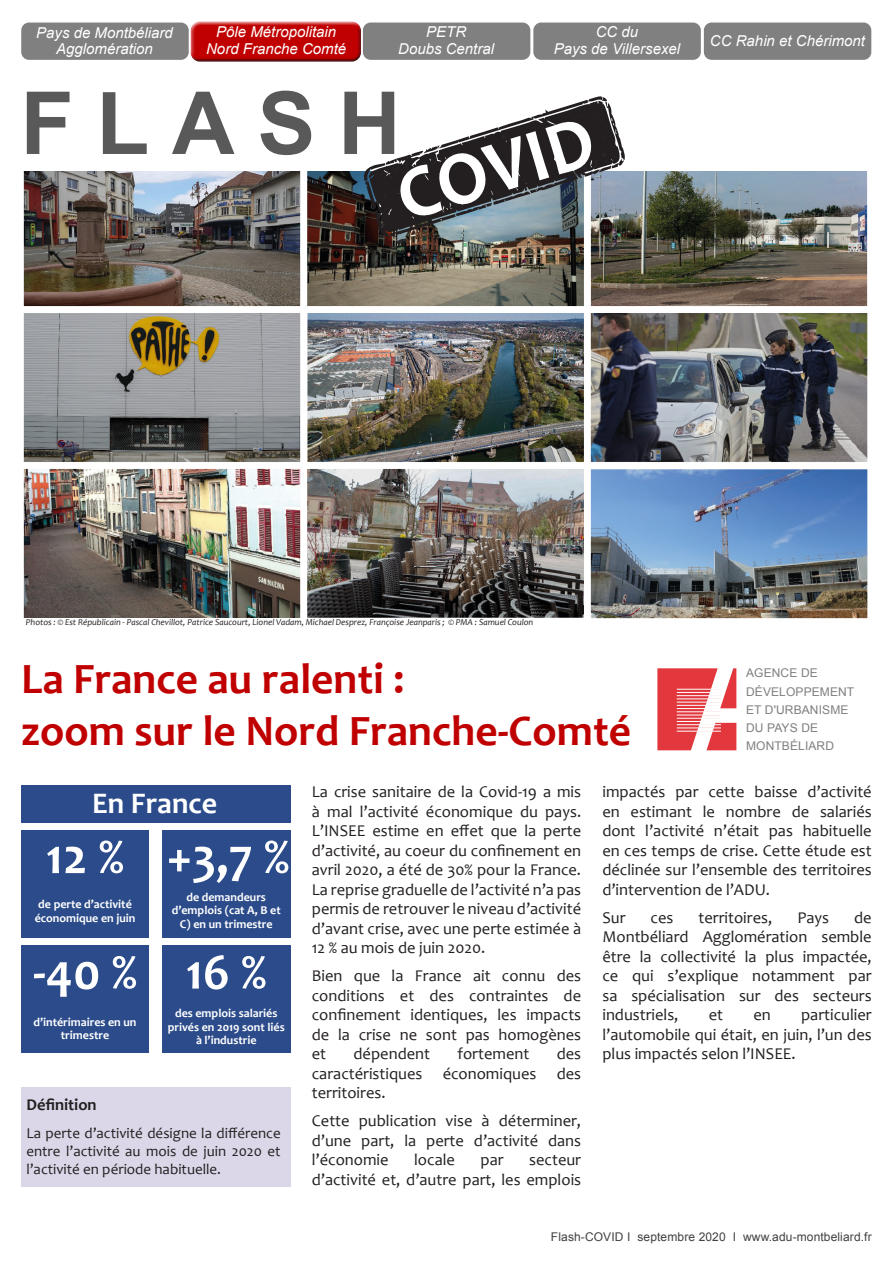
<style>
.page{position:relative;width:893px;height:1263px;background:#fff}
.page>*{position:absolute;margin:0;border:0;box-sizing:border-box;transform-origin:0 0}
.t1{font:700 87px "Arial";letter-spacing:.26em;color:#595959}
.t2{font:700 75.9px "Candara";color:#fff}
.t3{font:700 51px "Candara";color:#fff}
.t4{font:700 43.5px/52.2px "Candara";color:#c00000}
.t5{font:700 30px "Candara";color:#fff}
.t6{font:16.5px/19.5px "Candara";color:#231f20;text-align:justify}
.t7{font:700 16.5px "Candara";color:#231f20}
.t8{font:italic 15px/16.5px "Arial";color:#fff;text-align:center}
.t9{font:15px/18px "Candara";color:#231f20;text-align:justify}
.t10{font:700 12px/13.5px "Candara";color:#fff;text-align:center}
.t11{font:12px/18.3px "Arial";letter-spacing:.01em;color:#7f7f7f}
.t12{font:12px "Arial";letter-spacing:.01em;color:#404040}
.t13{font:italic 9px "Candara";color:#231f20}
</style>
<div class="page">
<div style="left:162px;top:830px;width:129px;height:107px;background:#2b4b8a"></div>
<div style="left:21px;top:830px;width:127px;height:107px;background:#2b4b8a"></div>
<div style="left:21px;top:945px;width:128px;height:108px;background:#2b4b8a"></div>
<div style="left:162px;top:945px;width:129px;height:108px;background:#2b4b8a"></div>
<div style="left:21px;top:785px;width:270px;height:38px;background:#2b4b8a"></div>
<div style="left:21px;top:1087px;width:270px;height:100px;background:#dcd7e8"></div>
<svg style="left:657px;top:668px;width:79px;height:82px"></svg>
<hr style="left:677px;top:689px;width:44px;height:1px;background:#fff">
<hr style="left:677px;top:708px;width:42px;height:1px;background:#fff">
<hr style="left:677px;top:711px;width:44px;height:1px;background:#fff">
<hr style="left:677px;top:714px;width:44px;height:1px;background:#fff">
<hr style="left:677px;top:718px;width:44px;height:1px;background:#fff">
<hr style="left:677px;top:721px;width:44px;height:1px;background:#fff">
<hr style="left:677px;top:724px;width:44px;height:1px;background:#fff">
<hr style="left:677px;top:727px;width:44px;height:1px;background:#fff">
<hr style="left:677px;top:705px;width:42px;height:1px;background:#fff">
<hr style="left:677px;top:702px;width:44px;height:1px;background:#fff">
<hr style="left:677px;top:698px;width:44px;height:1px;background:#fff">
<hr style="left:677px;top:695px;width:44px;height:1px;background:#fff">
<hr style="left:677px;top:692px;width:44px;height:1px;background:#fff">
<hr style="left:677px;top:731px;width:44px;height:1px;background:#fff">
<div style="left:189px;top:20px;width:174px;height:38px;background:#fff;opacity:.75"></div>
<div style="left:189px;top:24px;width:174px;height:40px;background:#231f20;opacity:.75"></div>
<div style="left:20px;top:22px;width:169px;height:39px;background:#808080;border-radius:9px"></div>
<div style="left:20px;top:21px;width:170px;height:40px;border:2px solid #fff;border-radius:9px"></div>
<div style="left:362px;top:22px;width:169px;height:39px;background:#808080;border-radius:9px"></div>
<div style="left:361px;top:21px;width:171px;height:40px;border:2px solid #fff;border-radius:9px"></div>
<div style="left:533px;top:22px;width:169px;height:39px;background:#808080;border-radius:9px"></div>
<div style="left:532px;top:21px;width:170px;height:40px;border:2px solid #fff;border-radius:9px"></div>
<div style="left:703px;top:22px;width:169px;height:39px;background:#808080;border-radius:9px"></div>
<div style="left:702px;top:21px;width:171px;height:40px;border:2px solid #fff;border-radius:9px"></div>
<img style="left:23px;top:171px;width:845px;height:448px">
<svg style="left:360px;top:96px;width:267px;height:143px"></svg>
<p class="t8" style="left:36px;top:24px;width:138px">Pays de Montbéliard<br>Agglomération</p>
<p class="t8" style="left:206px;top:24px;width:142px">Pôle Métropolitain<br>Nord Franche Comté</p>
<p class="t8" style="left:398px;top:24px;width:97px">PETR<br>Doubs Central</p>
<p class="t8" style="left:554px;top:24px;width:128px">CC du<br>Pays de Villersexel</p>
<p class="t8" style="left:710px;top:33px;width:157px">CC Rahin et Chérimont</p>
<h1 class="t1" style="left:20px;top:65px;width:382px">FLASH</h1>
<h2 class="t2" style="left:384px;top:152px;width:205px;rotate:-17deg">COVID</h2>
<p class="t13" style="left:26px;top:617px;width:509px">Photos : © Est Républicain - Pascal Chevillot, Patrice Saucourt, Lionel Vadam, Michael Desprez, Françoise Jeanparis ; © PMA : Samuel Coulon</p>
<h3 class="t4" style="left:21px;top:652px;width:611px">La France au ralenti :<br>zoom sur le Nord Franche-Comté</h3>
<p class="t11" style="left:746px;top:664px;width:110px">AGENCE DE<br>DÉVELOPPEMENT<br>ET D'URBANISME<br>DU PAYS DE<br>MONTBÉLIARD</p>
<h3 class="t5" style="left:92px;top:784px;width:127px">En France</h3>
<h3 class="t3" style="left:46px;top:824px;width:245px">12 % +3,7 %</h3>
<p class="t10" style="left:35px;top:897px;width:102px">de perte d’activité économique en juin</p>
<p class="t10" style="left:172px;top:890px;width:110px">de demandeurs d’emplois (cat A, B et<br>C) en un trimestre</p>
<h3 class="t3" style="left:33px;top:940px;width:235px">-40 % 16 %</h3>
<p class="t10" style="left:34px;top:1015px;width:105px">d’intérimaires en un trimestre</p>
<p class="t10" style="left:168px;top:1006px;width:118px">des emplois salariés privés en 2019 sont liés à l’industrie</p>
<p class="t7" style="left:26px;top:1094px;width:72px">Définition</p>
<p class="t9" style="left:26px;top:1124px;width:256px">La perte d’activité désigne la différence entre l’activité au mois de juin 2020 et l’activité en période habituelle.</p>
<p class="t6" style="left:312px;top:782px;width:271px">La crise sanitaire de la Covid-19 a mis à mal l’activité économique du pays.<br>L’INSEE estime en effet que la perte d’activité, au coeur du confinement en avril 2020, a été de 30% pour la France.<br>La reprise graduelle de l’activité n’a pas permis de retrouver le niveau d’activité d’avant crise, avec une perte estimée à 12 % au mois de juin 2020.</p>
<p class="t6" style="left:312px;top:966px;width:271px">Bien que la France ait connu des conditions et des contraintes de confinement identiques, les impacts de la crise ne sont pas homogènes et</p>
<p class="t6" style="left:354px;top:1044px;width:78px">dépendent</p>
<p class="t6" style="left:457px;top:1044px;width:73px">fortement</p>
<p class="t6" style="left:312px;top:1044px;width:271px;text-indent:245px">des caractéristiques économiques des territoires.</p>
<p class="t6" style="left:312px;top:1111px;width:271px">Cette publication vise à déterminer, d’une part, la perte d’activité dans l’économie</p>
<p class="t6" style="left:414px;top:1150px;width:42px">locale</p>
<p class="t6" style="left:481px;top:1150px;width:25px">par</p>
<p class="t6" style="left:312px;top:1150px;width:271px;text-align:right">secteur<br>d’activité et, d’autre part, les emplois</p>
<p class="t6" style="left:602px;top:782px;width:271px">impactés par cette baisse d’activité en estimant le nombre de salariés dont l’activité n’était pas habituelle en ces temps de crise. Cette étude est déclinée sur l’ensemble des territoires d’intervention de l’ADU.</p>
<p class="t6" style="left:602px;top:908px;width:25px">Sur</p>
<p class="t6" style="left:651px;top:908px;width:24px">ces</p>
<p class="t6" style="left:698px;top:908px;width:75px">territoires,</p>
<p class="t6" style="left:797px;top:908px;width:33px">Pays</p>
<p class="t6" style="left:602px;top:908px;width:271px;text-indent:252px">de Montbéliard Agglomération semble être la collectivité la plus impactée, ce qui s’explique notamment par sa spécialisation sur des secteurs industriels,</p>
<p class="t6" style="left:602px;top:1005px;width:271px;text-indent:199px">particulier l’automobile qui était, en juin, l’un des plus impactés selon l’INSEE.</p>
<p class="t6" style="left:709px;top:1005px;width:16px">et</p>
<p class="t6" style="left:753px;top:1005px;width:19px">en</p>
<p class="t12" style="left:551px;top:1229px;width:322px">Flash-COVID I septembre 2020 I www.adu-montbeliard.fr</p>
</div>
